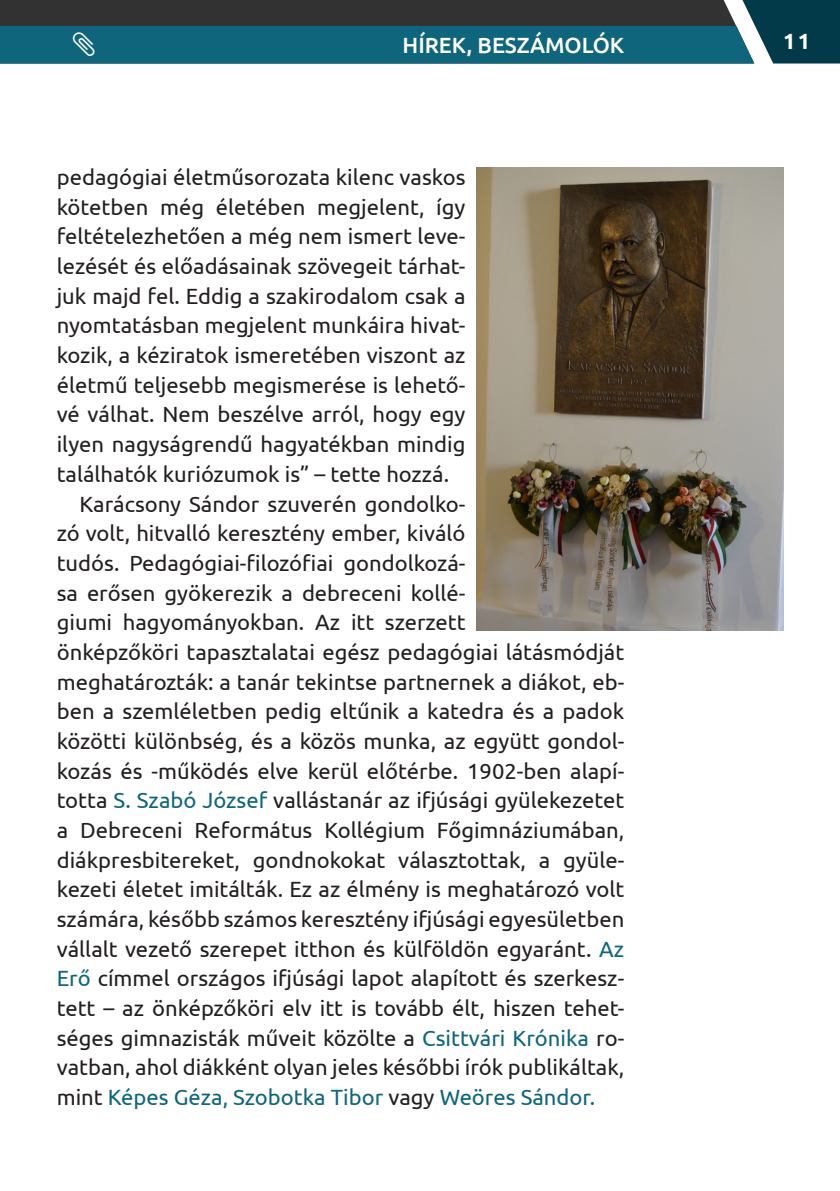
<style>
.page{position:relative;width:840px;height:1191px;background:#fff}
.page>*{position:absolute;margin:0;border:0;box-sizing:border-box;transform-origin:0 0}
.EKE_alap{font:22px/29.6px "Ubuntu";color:#231f20;text-align:justify}
.t1{font:500 22px "Ubuntu";color:#fff}
.t2{font:700 22px "Ubuntu";color:#fff}
.s1{color:#0f657b}
</style>
<div class="page">
<img style="left:476px;top:168px;width:306px;height:462px">
<hr style="left:0;top:190px;width:1px;height:114px;background:#0f657b">
<svg style="left:0;top:0;width:839px;height:63px;background:#1f525e"></svg>
<p class="t1" style="left:402px;top:31px;width:223px">HÍREK, BESZÁMOLÓK</p>
<p class="EKE_alap" style="left:57px;top:162px;width:410px">pedagógiai életműsorozata kilenc vaskos kötetben még életében megjelent, így feltételezhetően a még nem ismert leve&shy;lezését és előadásainak szövegeit tárhat&shy;juk majd fel. Eddig a szakirodalom csak a nyomtatásban megjelent munkáira hivat&shy;kozik, a kéziratok ismeretében viszont az életmű teljesebb megismerése is lehető&shy;vé válhat. Nem beszélve arról, hogy egy ilyen nagyságrendű hagyatékban mindig találhatók kuriózumok is” – tette hozzá.</p>
<p class="EKE_alap" style="left:57px;top:488px;width:568px;text-align:left;text-indent:23px">Karácsony Sándor szuverén gondolko-<br>zó volt, hitvalló keresztény ember, kiváló<br>tudós. Pedagógiai-filozófiai gondolkozá-<br>sa erősen gyökerezik a debreceni kollé-<br>giumi hagyományokban. Az itt szerzett<br>önképzőköri tapasztalatai egész pedagógiai látásmódját meghatározták: a tanár tekintse partnernek a diákot, eb&shy;ben a szemléletben pedig eltűnik a katedra és a padok közötti különbség, és a közös munka, az együtt gondol&shy;kozás és -működés elve kerül előtérbe. 1902-ben alapí&shy;totta <span class="s1">S. Szabó József</span> vallástanár az ifjúsági gyülekezetet a Debreceni Református Kollégium Főgimnáziumában, diákpresbitereket, gondnokokat választottak, a gyüle&shy;kezeti életet imitálták. Ez az élmény is meghatározó volt számára, később számos keresztény ifjúsági egyesületben vállalt vezető szerepet itthon és külföldön egyaránt. <span class="s1">Az Erő</span> címmel országos ifjúsági lapot alapított és szerkesz&shy;tett – az önképzőköri elv itt is tovább élt, hiszen tehet&shy;séges gimnazisták műveit közölte a <span class="s1">Csittvári Krónika</span> ro&shy;vatban, ahol diákként olyan jeles későbbi írók publikáltak, mint <span class="s1">Képes Géza, Szobotka Tibor</span> vagy <span class="s1">Weöres Sándor.</span></p>
<p class="t2" style="left:782px;top:28px;width:28px">11</p>
</div>
